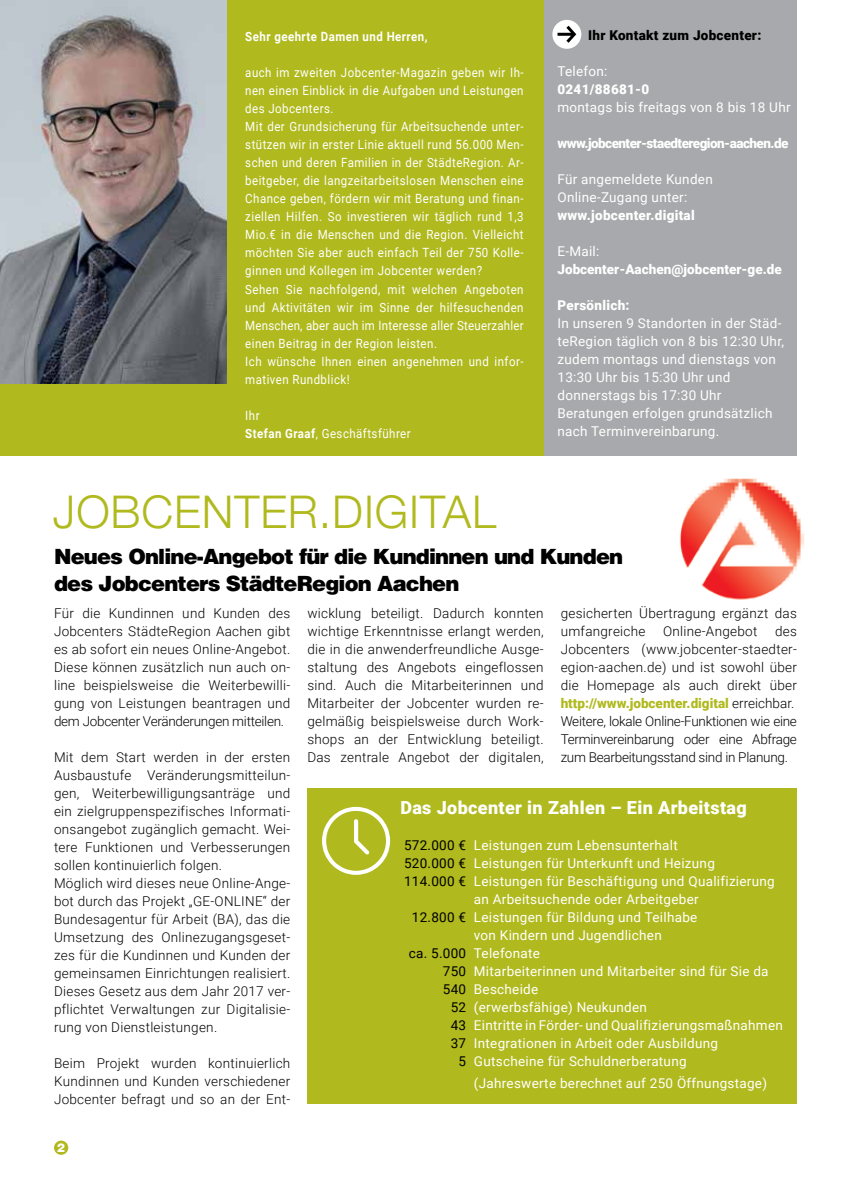
<style>
.page{position:relative;width:851px;height:1191px;background:#fff}
.page>*{position:absolute;margin:0;border:0;box-sizing:border-box;transform-origin:0 0}
.t1{font:300 45px "Helvetica Neue";letter-spacing:.02em;color:#b0b91d}
.t2{font:900 21px/27px "Helvetica";letter-spacing:-.04em;color:#000}
.t3{font:900 18px "Roboto";letter-spacing:.02em;color:#fff}
.t4{font:300 13.5px/18px "Roboto";letter-spacing:.02em;color:#000;text-align:justify}
.t5{font:13.5px/18px "Roboto";letter-spacing:.02em;color:#fff}
.t6{font:300 13.5px/18px "Roboto";letter-spacing:-.02em;color:#000}
.t7{font:900 13.5px "Roboto";letter-spacing:.02em;color:#fff}
.t8{font:900 13.5px "Roboto";letter-spacing:-.04em;color:#fff}
.t9{font:900 13.5px "Roboto";color:#fff}
.t10{font:900 13.5px "Roboto";letter-spacing:.02em;color:#000}
.t11{font:12.75px/18px "Roboto";letter-spacing:.04em;color:#fff;scale:.9 1}
.t12{font:700 12.75px "Roboto";letter-spacing:.04em;color:#fff;scale:.9 1}
.t13{font:900 12px "Helvetica";color:#fff}
.s1{font-weight:700}
.s2{font-weight:900;color:#b0b91d}
.s3{color:#000}
</style>
<div class="page">
<img style="left:680px;top:478px;width:125px;height:122px">
<div style="left:543px;top:0;width:253px;height:455px;background:#a7a9ac"></div>
<div style="left:552px;top:20px;width:29px;height:29px;background:#fff;border-radius:50%"></div>
<div style="left:0;top:0;width:543px;height:455px;background:#b0b91d"></div>
<div style="left:307px;top:788px;width:489px;height:315px;background:#b0b91d"></div>
<img style="left:0;top:0;width:226px;height:383px">
<div style="left:54px;top:1140px;width:14px;height:14px;background:#b0b91d;border-radius:50%"></div>
<svg style="left:557px;top:26px;width:19px;height:17px"></svg>
<svg style="left:322px;top:807px;width:68px;height:68px"></svg>
<p class="t12" style="left:245px;top:27px;width:204px">Sehr geehrte Damen und Herren,</p>
<p class="t11" style="left:245px;top:63px;width:311px">auch im zweiten Jobcenter-Magazin geben wir Ih&shy;nen einen Einblick in die Aufgaben und Leistungen des Jobcenters.<br>Mit der Grundsicherung für Arbeitsuchende unter&shy;stützen wir in erster Linie aktuell rund 56.000 Men&shy;schen und deren Familien in der StädteRegion. Ar&shy;beitgeber, die langzeitarbeitslosen Menschen eine Chance geben, fördern wir mit Beratung und finan&shy;ziellen Hilfen. So investieren wir täglich rund 1,3<br>Mio.€ in die Menschen und die Region. Vielleicht möchten Sie aber auch einfach Teil der 750 Kolle&shy;ginnen und Kollegen im Jobcenter werden?<br>Sehen Sie nachfolgend, mit welchen Angeboten und Aktivitäten wir im Sinne der hilfesuchenden Menschen, aber auch im Interesse aller Steuerzahler einen Beitrag in der Region leisten.<br>Ich wünsche Ihnen einen angenehmen und infor&shy;mativen Rundblick!</p>
<p class="t11" style="left:245px;top:405px;width:185px">Ihr<br><span class="s1">Stefan Graaf</span>, Geschäftsführer</p>
<p class="t10" style="left:588px;top:25px;width:175px">Ihr Kontakt zum Jobcenter:</p>
<p class="t5" style="left:557px;top:61px;width:51px">Telefon:</p>
<p class="t7" style="left:557px;top:79px;width:93px">0241/88681-0</p>
<p class="t5" style="left:557px;top:97px;width:234px">montags bis freitags von 8 bis 18 Uhr</p>
<p class="t8" style="left:557px;top:133px;width:232px">www.jobcenter-staedteregion-aachen.de</p>
<p class="t5" style="left:557px;top:169px;width:157px">Für angemeldete Kunden<br>Online-Zugang unter:</p>
<p class="t7" style="left:557px;top:205px;width:139px">www.jobcenter.digital</p>
<p class="t5" style="left:557px;top:241px;width:43px">E-Mail:</p>
<p class="t9" style="left:557px;top:259px;width:226px">Jobcenter-Aachen@jobcenter-ge.de</p>
<p class="t7" style="left:557px;top:295px;width:74px">Persönlich:</p>
<p class="t5" style="left:557px;top:313px;width:228px">In unseren 9 Standorten in der Städ&shy;teRegion täglich von 8 bis 12:30 Uhr, zudem montags und dienstags von<br>13:30 Uhr bis 15:30 Uhr und donnerstags bis 17:30 Uhr<br>Beratungen erfolgen grundsätzlich nach Terminvereinbarung.</p>
<h1 class="t1" style="left:53px;top:475px;width:445px">JOBCENTER.DIGITAL</h1>
<h2 class="t2" style="left:54px;top:542px;width:570px">Neues Online-Angebot für die Kundinnen und Kunden des Jobcenters StädteRegion Aachen</h2>
<p class="t4" style="left:54px;top:603px;width:238px">Für die Kundinnen und Kunden des Jobcenters StädteRegion Aachen gibt es ab sofort ein neues Online-Angebot.<br>Diese können zusätzlich nun auch on&shy;line beispielsweise die Weiterbewilli&shy;gung von Leistungen beantragen und dem Jobcenter Veränderungen mitteilen.</p>
<p class="t4" style="left:54px;top:747px;width:238px;text-align:left">Mit dem Start werden in der ersten Ausbaustufe Veränderungsmitteilun&shy;gen, Weiterbewilligungsanträge und ein zielgruppenspezifisches Informati&shy;onsangebot zugänglich gemacht. Wei&shy;tere Funktionen und Verbesserungen sollen kontinuierlich folgen.<br>Möglich wird dieses neue Online-Ange&shy;bot durch das Projekt „GE-ONLINE“ der Bundesagentur für Arbeit (BA), das die Umsetzung des Onlinezugangsgeset&shy;zes für die Kundinnen und Kunden der gemeinsamen Einrichtungen realisiert.<br>Dieses Gesetz aus dem Jahr 2017 ver&shy;pflichtet Verwaltungen zur Digitalisie&shy;rung von Dienstleistungen.</p>
<p class="t4" style="left:54px;top:1053px;width:238px">Beim Projekt wurden kontinuierlich Kundinnen und Kunden verschiedener Jobcenter befragt und so an der Ent-</p>
<p class="t13" style="left:57px;top:1139px;width:10px">2</p>
<p class="t4" style="left:307px;top:603px;width:238px">wicklung beteiligt. Dadurch konnten wichtige Erkenntnisse erlangt werden, die in die anwenderfreundliche Ausge&shy;staltung des Angebots eingeflossen sind. Auch die Mitarbeiterinnen und Mitarbeiter der Jobcenter wurden re&shy;gelmäßig beispielsweise durch Work&shy;shops an der Entwicklung beteiligt.<br>Das zentrale Angebot der digitalen,</p>
<p class="t4" style="left:560px;top:603px;width:238px">gesicherten Übertragung ergänzt das umfangreiche</p>
<p class="t6" style="left:560px;top:621px;width:238px;text-indent:214px">des Jobcenters (www.jobcenter-staedter&shy;egion-aachen.de) und ist sowohl über die Homepage als auch direkt über <span class="s2">http://www.jobcenter.digital</span> erreichbar.<br>Weitere, lokale Online-Funktionen wie eine Terminvereinbarung oder eine Abfrage zum Bearbeitungsstand sind in Planung.</p>
<p class="t4" style="left:663px;top:621px;width:96px">Online-Angebot</p>
<h3 class="t3" style="left:400px;top:795px;width:348px">Das Jobcenter in Zahlen – Ein Arbeitstag</h3>
<p class="t5" style="left:404px;top:835px;width:275px"><span class="s3">572.000 €</span> Leistungen zum Lebensunterhalt</p>
<p class="t5" style="left:404px;top:853px;width:312px"><span class="s3">520.000 €</span> Leistungen für Unterkunft und Heizung</p>
<p class="t5" style="left:404px;top:871px;width:372px"><span class="s3">114.000 €</span> Leistungen für Beschäftigung und Qualifizierung</p>
<p class="t5" style="left:474px;top:889px;width:226px">an Arbeitsuchende oder Arbeitgeber</p>
<p class="t5" style="left:412px;top:907px;width:287px"><span class="s3">12.800 €</span> Leistungen für Bildung und Teilhabe</p>
<p class="t5" style="left:474px;top:925px;width:189px">von Kindern und Jugendlichen</p>
<p class="t5" style="left:408px;top:943px;width:133px"><span class="s3">ca. 5.000</span> Telefonate</p>
<p class="t5" style="left:443px;top:961px;width:327px"><span class="s3">750</span> Mitarbeiterinnen und Mitarbeiter sind für Sie da</p>
<p class="t5" style="left:443px;top:979px;width:97px"><span class="s3">540</span> Bescheide</p>
<p class="t5" style="left:450px;top:997px;width:198px"><span class="s3">52</span> (erwerbsfähige) Neukunden</p>
<p class="t5" style="left:450px;top:1015px;width:334px"><span class="s3">43</span> Eintritte in Förder- und Qualifizierungsmaßnahmen</p>
<p class="t5" style="left:450px;top:1033px;width:269px"><span class="s3">37</span> Integrationen in Arbeit oder Ausbildung</p>
<p class="t5" style="left:458px;top:1051px;width:229px"><span class="s3">5</span> Gutscheine für Schuldnerberatung</p>
<p class="t5" style="left:474px;top:1074px;width:294px">(Jahreswerte berechnet auf 250 Öffnungstage)</p>
</div>
